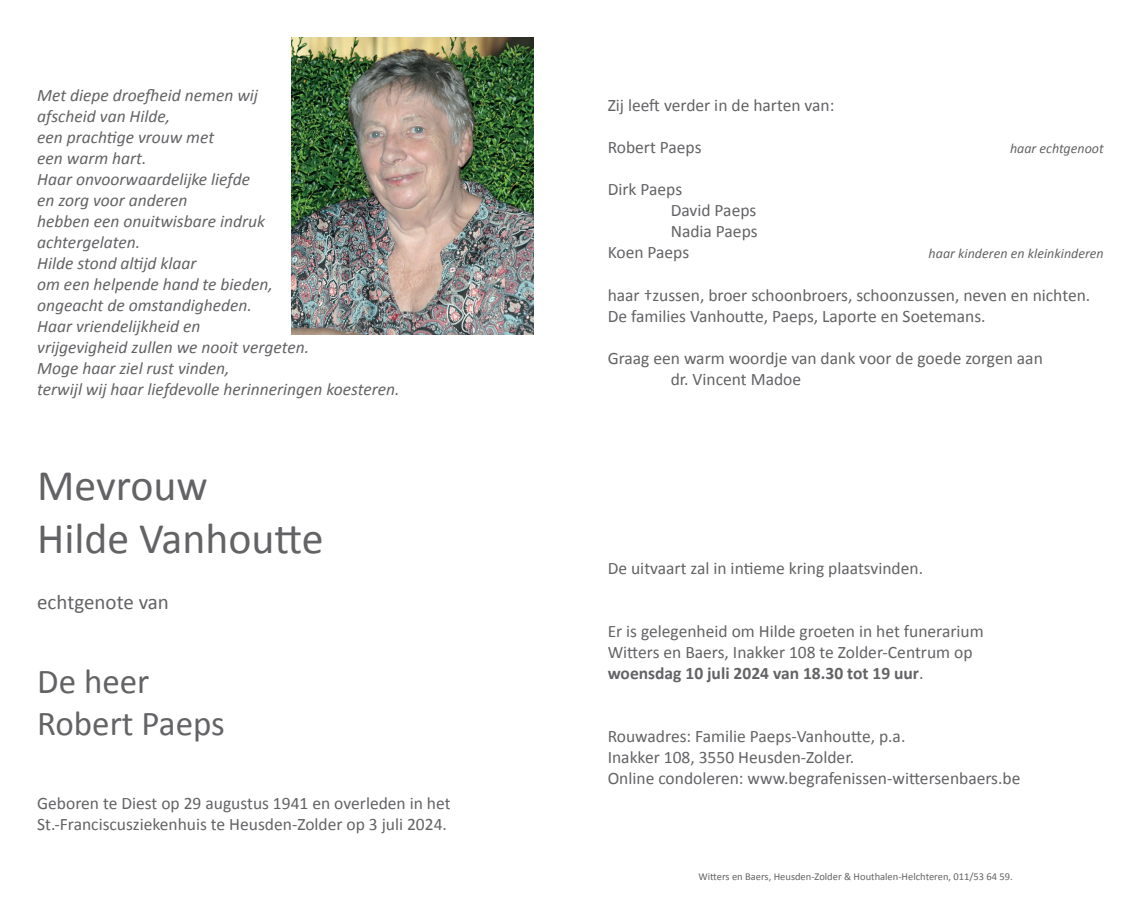
<style>
.page{position:relative;width:1141px;height:918px;background:#fff}
.page>*{position:absolute;margin:0;border:0;box-sizing:border-box;transform-origin:0 0}
.t1{font:43.75px/52.5px "Calibri";color:#636366}
.t2{font:35px/42px "Calibri";color:#636366}
.t3{font:21px "Calibri";color:#636366}
.t4{font:17.5px/21px "Calibri";color:#636366}
.t5{font:italic 17.5px/21px "Calibri";color:#636366}
.t6{font:italic 14px "Calibri";color:#636366}
.t7{font:10.5px "Calibri";color:#636366}
.s1{font-weight:700}
</style>
<div class="page">
<img style="left:292px;top:37px;width:241px;height:298px">
<p class="t5" style="left:37px;top:84px;width:364px">Met diepe droefheid nemen wij<br>afscheid van Hilde,<br>een prachtige vrouw met<br>een warm hart.<br>Haar onvoorwaardelijke liefde<br>en zorg voor anderen<br>hebben een onuitwisbare indruk<br>achtergelaten.<br>Hilde stond altijd klaar<br>om een helpende hand te bieden,<br>ongeacht de omstandigheden.<br>Haar vriendelijkheid en<br>vrijgevigheid zullen we nooit vergeten.<br>Moge haar ziel rust vinden,<br>terwijl wij haar liefdevolle herinneringen koesteren.</p>
<h1 class="t1" style="left:37px;top:458px;width:288px">Mevrouw<br>Hilde Vanhoutte</h1>
<p class="t3" style="left:37px;top:588px;width:133px">echtgenote van</p>
<h2 class="t2" style="left:37px;top:660px;width:189px">De heer<br>Robert Paeps</h2>
<p class="t4" style="left:37px;top:792px;width:415px">Geboren te Diest op 29 augustus 1941 en overleden in het<br>St.-Franciscusziekenhuis te Heusden-Zolder op 3 juli 2024.</p>
<p class="t4" style="left:608px;top:95px;width:228px">Zij leeft verder in de harten van:</p>
<p class="t4" style="left:608px;top:137px;width:95px">Robert Paeps</p>
<p class="t6" style="left:1010px;top:139px;width:95px">haar echtgenoot</p>
<p class="t4" style="left:608px;top:179px;width:76px">Dirk Paeps</p>
<p class="t4" style="left:671px;top:200px;width:87px">David Paeps</p>
<p class="t4" style="left:671px;top:221px;width:88px">Nadia Paeps</p>
<p class="t4" style="left:608px;top:242px;width:83px">Koen Paeps</p>
<p class="t6" style="left:929px;top:244px;width:177px">haar kinderen en kleinkinderen</p>
<p class="t4" style="left:608px;top:284px;width:484px">haar †zussen, broer schoonbroers, schoonzussen, neven en nichten.<br>De families Vanhoutte, Paeps, Laporte en Soetemans.</p>
<p class="t4" style="left:671px;top:347px;width:374px;text-indent:-63px">Graag een warm woordje van dank voor de goede zorgen aan dr. Vincent Madoe</p>
<p class="t4" style="left:608px;top:557px;width:317px">De uitvaart zal in intieme kring plaatsvinden.</p>
<p class="t4" style="left:608px;top:620px;width:378px">Er is gelegenheid om Hilde groeten in het funerarium<br>Witters en Baers, Inakker 108 te Zolder-Centrum op <span class="s1">woensdag 10 juli 2024 van 18.30 tot 19 uur</span>.</p>
<p class="t4" style="left:608px;top:725px;width:414px">Rouwadres: Familie Paeps-Vanhoutte, p.a.<br>Inakker 108, 3550 Heusden-Zolder.<br>Online condoleren: www.begrafenissen-wittersenbaers.be</p>
<p class="t7" style="left:699px;top:869px;width:316px">Witters en Baers, Heusden-Zolder &amp; Houthalen-Helchteren, 011/53 64 59.</p>
</div>
